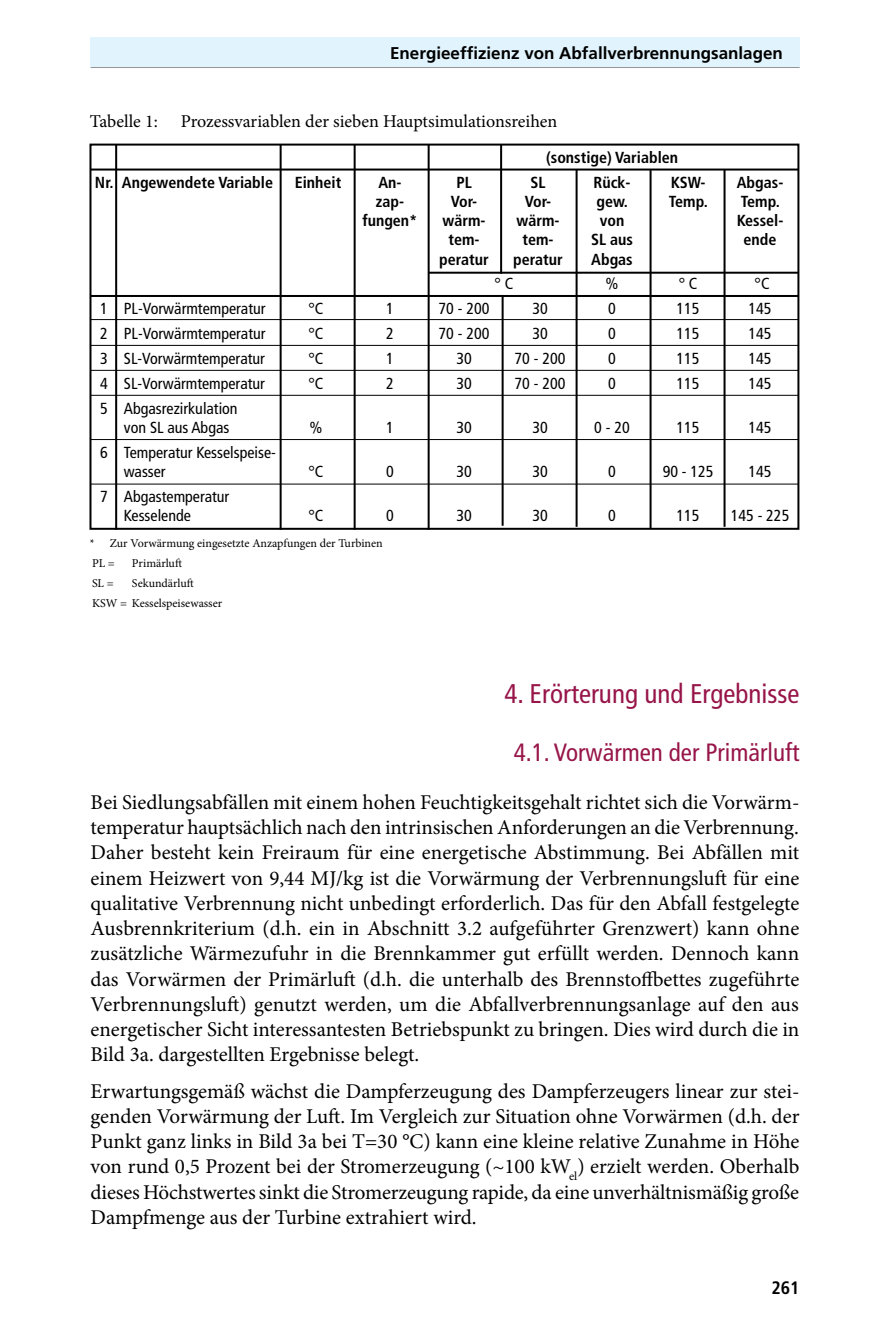
<style>
.page{position:relative;width:879px;height:1333px;background:#fff}
.page>*{position:absolute;margin:0;border:0;box-sizing:border-box;transform-origin:0 0}
.t1{font:condensed 27px "Frutiger";color:#971549}
.t2{font:condensed 25px "Frutiger";color:#971549}
.t3{font:21px/25.2px "Minion Pro";letter-spacing:-.005em;color:#000;text-align:justify}
.t4{font:18px "Minion Pro";color:#000}
.t5{font:700 condensed 18px "Frutiger";color:#000}
.t6{font:700 17px "Frutiger";color:#000}
.t7{font:condensed 16px/19.2px "Frutiger";color:#000}
.t8{font:700 condensed 16px "Frutiger";color:#000}
.t9{font:12px/20px "Minion Pro";color:#000}
</style>
<div class="page">
<div style="left:90px;top:37px;width:709px;height:30px;background:#e1f4fd"></div>
<hr style="left:91px;top:67px;width:708px;height:1px;background:#939598">
<div style="left:89px;top:144px;width:710px;height:386px;border:2px solid #000"></div>
<hr style="left:115px;top:144px;width:2px;height:386px;background:#000">
<hr style="left:280px;top:144px;width:2px;height:386px;background:#000">
<hr style="left:354px;top:144px;width:2px;height:386px;background:#000">
<hr style="left:428px;top:144px;width:2px;height:386px;background:#000">
<hr style="left:90px;top:168px;width:709px;height:2px;background:#000">
<hr style="left:501px;top:295px;width:2px;height:230px;background:#000">
<hr style="left:575px;top:169px;width:2px;height:358px;background:#000">
<hr style="left:649px;top:170px;width:2px;height:359px;background:#000">
<hr style="left:723px;top:169px;width:2px;height:358px;background:#000">
<hr style="left:428px;top:272px;width:371px;height:2px;background:#000">
<hr style="left:90px;top:295px;width:709px;height:2px;background:#000">
<hr style="left:90px;top:319px;width:709px;height:1px;background:#000">
<hr style="left:90px;top:345px;width:709px;height:1px;background:#000">
<hr style="left:90px;top:370px;width:709px;height:1px;background:#000">
<hr style="left:90px;top:395px;width:709px;height:1px;background:#000">
<hr style="left:90px;top:439px;width:709px;height:1px;background:#000">
<hr style="left:90px;top:483px;width:709px;height:1px;background:#000">
<hr style="left:500px;top:144px;width:2px;height:130px;background:#000">
<p class="t6" style="left:390px;top:43px;width:394px">Energieeffizienz von Abfallverbrennungsanlagen</p>
<p class="t4" style="left:90px;top:109px;width:69px">Tabelle 1:</p>
<p class="t4" style="left:181px;top:109px;width:378px">Prozessvariablen der sieben Hauptsimulationsreihen</p>
<p class="t8" style="left:546px;top:148px;width:134px">(sonstige) Variablen</p>
<p class="t8" style="left:95px;top:173px;width:180px">Nr. Angewendete Variable</p>
<p class="t8" style="left:295px;top:173px;width:48px">Einheit</p>
<p class="t8" style="left:378px;top:173px;width:25px">An-</p>
<p class="t8" style="left:456px;top:173px;width:17px">PL</p>
<p class="t8" style="left:530px;top:173px;width:17px">SL</p>
<p class="t8" style="left:593px;top:173px;width:39px">Rück-</p>
<p class="t8" style="left:671px;top:173px;width:36px">KSW-</p>
<p class="t8" style="left:737px;top:173px;width:48px">Abgas-</p>
<p class="t8" style="left:376px;top:192px;width:30px">zap-</p>
<p class="t8" style="left:451px;top:192px;width:28px">Vor-</p>
<p class="t8" style="left:525px;top:192px;width:28px">Vor-</p>
<p class="t8" style="left:596px;top:192px;width:33px">gew.</p>
<p class="t8" style="left:669px;top:192px;width:40px">Temp.</p>
<p class="t8" style="left:741px;top:192px;width:40px">Temp.</p>
<p class="t8" style="left:362px;top:211px;width:57px">fungen*</p>
<p class="t8" style="left:442px;top:211px;width:44px">wärm-</p>
<p class="t8" style="left:516px;top:211px;width:44px">wärm-</p>
<p class="t8" style="left:600px;top:211px;width:26px">von</p>
<p class="t8" style="left:736px;top:211px;width:48px">Kessel-</p>
<p class="t8" style="left:448px;top:230px;width:33px">tem-</p>
<p class="t8" style="left:522px;top:230px;width:33px">tem-</p>
<p class="t8" style="left:591px;top:230px;width:44px">SL aus</p>
<p class="t8" style="left:743px;top:230px;width:34px">ende</p>
<p class="t8" style="left:439px;top:249px;width:51px">peratur</p>
<p class="t8" style="left:513px;top:249px;width:51px">peratur</p>
<p class="t8" style="left:591px;top:249px;width:43px">Abgas</p>
<p class="t7" style="left:494px;top:274px;width:20px">° C</p>
<p class="t7" style="left:605px;top:274px;width:15px">%</p>
<p class="t7" style="left:678px;top:274px;width:20px">° C</p>
<p class="t7" style="left:754px;top:274px;width:16px">°C</p>
<p class="t7" style="left:100px;top:299px;width:167px">1 PL-Vorwärmtemperatur</p>
<p class="t7" style="left:308px;top:299px;width:16px">°C</p>
<p class="t7" style="left:386px;top:299px;width:9px">1</p>
<p class="t7" style="left:438px;top:299px;width:52px">70 - 200</p>
<p class="t7" style="left:532px;top:299px;width:17px">30</p>
<p class="t7" style="left:608px;top:299px;width:9px">0</p>
<p class="t7" style="left:676px;top:299px;width:25px">115</p>
<p class="t7" style="left:748px;top:299px;width:25px">145</p>
<p class="t7" style="left:100px;top:324px;width:167px">2 PL-Vorwärmtemperatur</p>
<p class="t7" style="left:308px;top:324px;width:16px">°C</p>
<p class="t7" style="left:386px;top:324px;width:9px">2</p>
<p class="t7" style="left:438px;top:324px;width:52px">70 - 200</p>
<p class="t7" style="left:532px;top:324px;width:17px">30</p>
<p class="t7" style="left:608px;top:324px;width:9px">0</p>
<p class="t7" style="left:676px;top:324px;width:25px">115</p>
<p class="t7" style="left:748px;top:324px;width:25px">145</p>
<p class="t7" style="left:100px;top:349px;width:166px">3 SL-Vorwärmtemperatur</p>
<p class="t7" style="left:308px;top:349px;width:16px">°C</p>
<p class="t7" style="left:386px;top:349px;width:9px">1</p>
<p class="t7" style="left:456px;top:349px;width:17px">30</p>
<p class="t7" style="left:514px;top:349px;width:52px">70 - 200</p>
<p class="t7" style="left:608px;top:349px;width:9px">0</p>
<p class="t7" style="left:676px;top:349px;width:25px">115</p>
<p class="t7" style="left:748px;top:349px;width:25px">145</p>
<p class="t7" style="left:100px;top:374px;width:166px">4 SL-Vorwärmtemperatur</p>
<p class="t7" style="left:308px;top:374px;width:16px">°C</p>
<p class="t7" style="left:386px;top:374px;width:9px">2</p>
<p class="t7" style="left:456px;top:374px;width:17px">30</p>
<p class="t7" style="left:514px;top:374px;width:52px">70 - 200</p>
<p class="t7" style="left:608px;top:374px;width:9px">0</p>
<p class="t7" style="left:676px;top:374px;width:25px">115</p>
<p class="t7" style="left:748px;top:374px;width:25px">145</p>
<p class="t7" style="left:124px;top:399px;width:115px;text-indent:-24px">5 Abgasrezirkulation von SL aus Abgas</p>
<p class="t7" style="left:309px;top:418px;width:15px">%</p>
<p class="t7" style="left:386px;top:418px;width:9px">1</p>
<p class="t7" style="left:456px;top:418px;width:17px">30</p>
<p class="t7" style="left:532px;top:418px;width:17px">30</p>
<p class="t7" style="left:594px;top:418px;width:37px">0 - 20</p>
<p class="t7" style="left:676px;top:418px;width:25px">115</p>
<p class="t7" style="left:748px;top:418px;width:25px">145</p>
<p class="t7" style="left:124px;top:443px;width:153px;text-indent:-24px">6 Temperatur Kesselspeise&shy;wasser</p>
<p class="t7" style="left:308px;top:462px;width:16px">°C</p>
<p class="t7" style="left:386px;top:462px;width:9px">0</p>
<p class="t7" style="left:456px;top:462px;width:17px">30</p>
<p class="t7" style="left:532px;top:462px;width:17px">30</p>
<p class="t7" style="left:608px;top:462px;width:9px">0</p>
<p class="t7" style="left:662px;top:462px;width:52px">90 - 125</p>
<p class="t7" style="left:748px;top:462px;width:25px">145</p>
<p class="t7" style="left:124px;top:487px;width:107px;text-indent:-24px">7 Abgastemperatur<br>Kesselende</p>
<p class="t7" style="left:308px;top:506px;width:16px">°C</p>
<p class="t7" style="left:386px;top:506px;width:9px">0</p>
<p class="t7" style="left:456px;top:506px;width:17px">30</p>
<p class="t7" style="left:532px;top:506px;width:17px">30</p>
<p class="t7" style="left:608px;top:506px;width:9px">0</p>
<p class="t7" style="left:676px;top:506px;width:25px">115</p>
<p class="t7" style="left:731px;top:506px;width:60px">145 - 225</p>
<p class="t9" style="left:90px;top:533px;width:294px">* Zur Vorwärmung eingesetzte Anzapfungen der Turbinen<br>PL =</p>
<p class="t9" style="left:132px;top:553px;width:51px">Primärluft</p>
<p class="t9" style="left:92px;top:573px;width:132px;text-indent:40px">Sekundärluft<br>KSW = Kesselspeisewasser</p>
<p class="t9" style="left:92px;top:573px;width:23px">SL =</p>
<p class="t1" style="left:504px;top:677px;width:296px">4. Erörterung und Ergebnisse</p>
<p class="t2" style="left:514px;top:738px;width:287px">4.1. Vorwärmen der Primärluft</p>
<p class="t3" style="left:91px;top:789px;width:710px">Bei Siedlungsabfällen mit einem hohen Feuchtigkeitsgehalt richtet sich die Vorwärm&shy;temperatur hauptsächlich nach den intrinsischen Anforderungen an die Verbrennung.<br>Daher besteht kein Freiraum für eine energetische Abstimmung. Bei Abfällen mit einem Heizwert von 9,44 MJ/kg ist die Vorwärmung der Verbrennungsluft für eine qualitative Verbrennung nicht unbedingt erforderlich. Das für den Abfall festgelegte Ausbrennkriterium (d.h. ein in Abschnitt 3.2 aufgeführter Grenzwert) kann ohne zusätzliche Wärmezufuhr in die Brennkammer gut erfüllt werden. Dennoch kann das Vorwärmen der Primärluft (d.h. die unterhalb des Brennstoffbettes zugeführte Verbrennungsluft) genutzt werden, um die Abfallverbrennungsanlage auf den aus energetischer Sicht interessantesten Betriebspunkt zu bringen. Dies wird durch die in Bild 3a. dargestellten Ergebnisse belegt.</p>
<p class="t3" style="left:91px;top:1078px;width:710px">Erwartungsgemäß wächst die Dampferzeugung des Dampferzeugers linear zur stei&shy;genden Vorwärmung der Luft. Im Vergleich zur Situation ohne Vorwärmen (d.h. der Punkt ganz links in Bild 3a bei T=30 °C) kann eine kleine relative Zunahme in Höhe von rund 0,5 Prozent bei der Stromerzeugung (~100 kW<sub>el</sub>) erzielt werden. Oberhalb dieses Höchstwertes sinkt die Stromerzeugung rapide, da eine unverhältnismäßig große Dampfmenge aus der Turbine extrahiert wird.</p>
<p class="t5" style="left:771px;top:1276px;width:30px">261</p>
</div>
